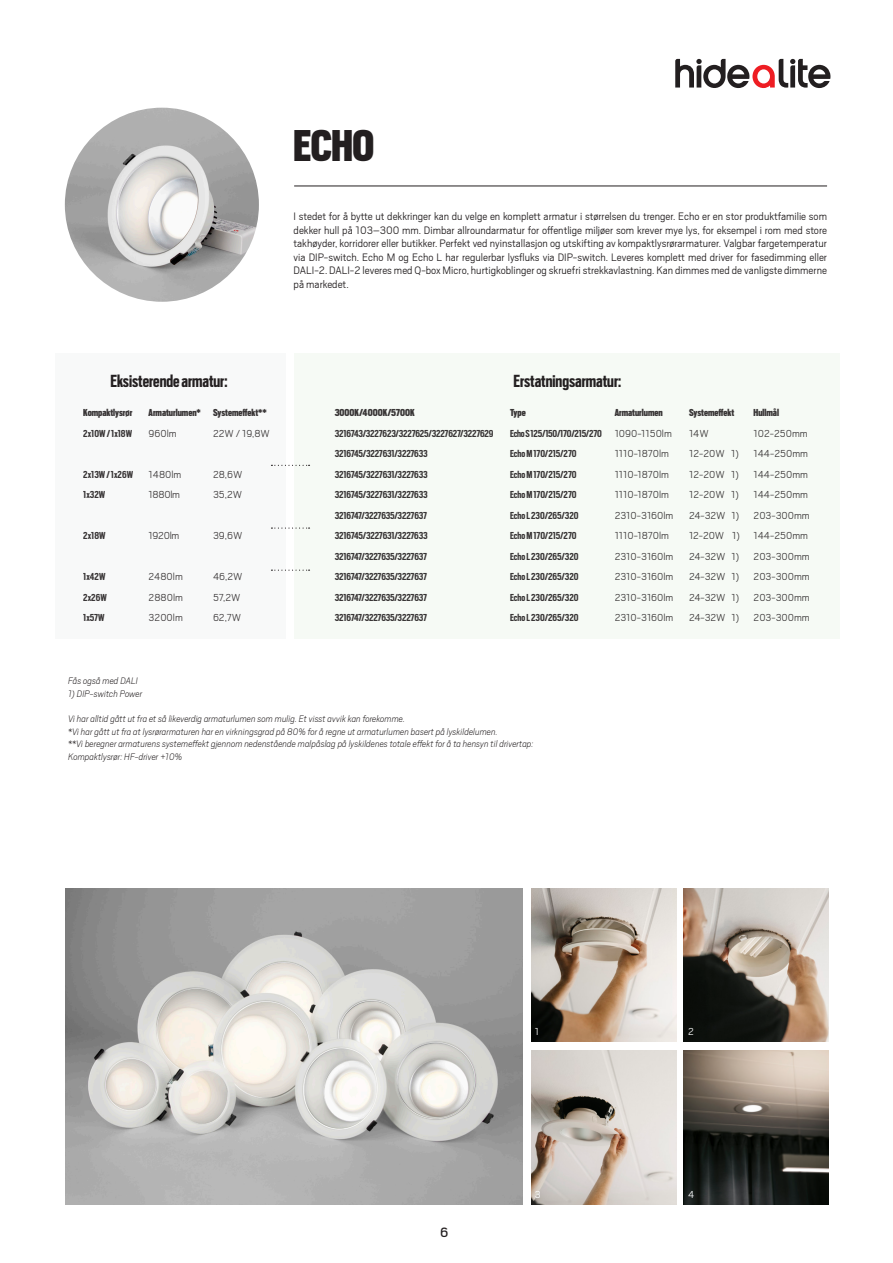
<style>
.page{position:relative;width:893px;height:1263px;background:#fff}
.page>*{position:absolute;margin:0;border:0;box-sizing:border-box;transform-origin:0 0}
.t1{font:900 49.5px "Scout Cond";color:#231f20}
.t2{font:700 19.5px "Scout Cond";color:#231f20}
.t3{font:15px "Scout";color:#231f20}
.USP-bullets{font:300 12px/13.5px "Scout";color:#231f20;text-align:justify}
.t4{font:700 11.25px "Scout Cond";letter-spacing:-.015em;color:#231f20}
.t5{font:300 11.25px "Scout";color:#231f20}
.t6{font:900 11.25px "Scout Cond";color:#231f20}
.t7{font:300 11.25px "Scout";color:#fff}
.t8{font:italic 200 10.5px "Scout";color:#231f20}
.s1{font-family:"Scout";font-weight:300}
</style>
<div class="page">
<hr style="left:294px;top:186px;width:533px;height:1px;background:#231f20">
<img style="left:65px;top:108px;width:194px;height:194px;border-radius:97px">
<svg style="left:675px;top:59px;width:155px;height:29px"></svg>
<img style="left:531px;top:889px;width:145px;height:153px">
<img style="left:683px;top:889px;width:145px;height:153px">
<img style="left:531px;top:1051px;width:145px;height:153px">
<img style="left:683px;top:1051px;width:145px;height:153px">
<img style="left:66px;top:889px;width:456px;height:315px">
<div style="left:55px;top:352px;width:231px;height:286px;background:#f2f3f4"></div>
<div style="left:295px;top:352px;width:545px;height:286px;background:#f3f9f2"></div>
<svg style="left:271px;top:465px;width:39px;height:1px"></svg>
<svg style="left:271px;top:527px;width:39px;height:2px"></svg>
<svg style="left:271px;top:570px;width:39px;height:1px"></svg>
<p class="t1" style="left:294px;top:114px;width:82px">ECHO</p>
<p class="USP-bullets" style="left:294px;top:209px;width:535px">I stedet for å bytte ut dekkringer kan du velge en komplett armatur i størrelsen du trenger. Echo er en stor produktfamilie som dekker hull på 103–300 mm. Dimbar allroundarmatur for offentlige miljøer som krever mye lys, for eksempel i rom med store takhøyder, korridorer eller butikker. Perfekt ved nyinstallasjon og utskifting av kompaktlysrørarmaturer. Valgbar fargetemperatur via DIP-switch. Echo M og Echo L har regulerbar lysfluks via DIP-switch. Leveres komplett med driver for fasedimming eller DALI-2. DALI-2 leveres med Q-box Micro, hurtigkoblinger og skruefri strekkavlastning. Kan dimmes med de vanligste dimmerne på markedet.</p>
<p class="t2" style="left:110px;top:368px;width:119px">Eksisterende armatur:</p>
<p class="t2" style="left:514px;top:368px;width:109px">Erstatningsarmatur:</p>
<p class="t6" style="left:83px;top:406px;width:50px">Kompaktlysrør</p>
<p class="t6" style="left:149px;top:406px;width:120px">Armaturlumen* Systemeffekt**</p>
<p class="t6" style="left:335px;top:406px;width:81px">3000K/4000K/5700K</p>
<p class="t6" style="left:510px;top:406px;width:17px">Type</p>
<p class="t6" style="left:615px;top:406px;width:49px">Armaturlumen</p>
<p class="t6" style="left:689px;top:406px;width:47px">Systemeffekt</p>
<p class="t6" style="left:753px;top:406px;width:27px">Hullmål</p>
<p class="t4" style="left:83px;top:426px;width:50px">2x10W / 1x18W</p>
<p class="t5" style="left:149px;top:426px;width:30px">960lm</p>
<p class="t5" style="left:213px;top:426px;width:59px">22W / 19,8W</p>
<p class="t4" style="left:335px;top:426px;width:160px">3216743/3227623/3227625/3227627/3227629</p>
<p class="t4" style="left:510px;top:426px;width:163px">Echo S 125/150/170/215/270 <span class="s1">1090-1150lm</span></p>
<p class="t5" style="left:689px;top:426px;width:21px">14W</p>
<p class="t5" style="left:753px;top:426px;width:56px">102-250mm</p>
<p class="t4" style="left:335px;top:447px;width:94px">3216745/3227631/3227633</p>
<p class="t4" style="left:510px;top:447px;width:68px">Echo M 170/215/270</p>
<p class="t5" style="left:615px;top:447px;width:56px">1110-1870lm</p>
<p class="t5" style="left:689px;top:447px;width:51px">12-20W 1)</p>
<p class="t5" style="left:753px;top:447px;width:56px">144-250mm</p>
<p class="t4" style="left:83px;top:467px;width:51px">2x13W / 1x26W</p>
<p class="t5" style="left:149px;top:467px;width:34px">1480lm</p>
<p class="t5" style="left:213px;top:467px;width:31px">28,6W</p>
<p class="t4" style="left:335px;top:467px;width:94px">3216745/3227631/3227633</p>
<p class="t4" style="left:510px;top:467px;width:68px">Echo M 170/215/270</p>
<p class="t5" style="left:615px;top:467px;width:56px">1110-1870lm</p>
<p class="t5" style="left:689px;top:467px;width:51px">12-20W 1)</p>
<p class="t5" style="left:753px;top:467px;width:56px">144-250mm</p>
<p class="t4" style="left:83px;top:488px;width:24px">1x32W</p>
<p class="t5" style="left:149px;top:488px;width:33px">1880lm</p>
<p class="t5" style="left:213px;top:488px;width:31px">35,2W</p>
<p class="t4" style="left:335px;top:488px;width:94px">3216745/3227631/3227633</p>
<p class="t4" style="left:510px;top:488px;width:68px">Echo M 170/215/270</p>
<p class="t5" style="left:615px;top:488px;width:56px">1110-1870lm</p>
<p class="t5" style="left:689px;top:488px;width:51px">12-20W 1)</p>
<p class="t5" style="left:753px;top:488px;width:56px">144-250mm</p>
<p class="t4" style="left:335px;top:508px;width:94px">3216747/3227635/3227637</p>
<p class="t4" style="left:510px;top:508px;width:70px">Echo L 230/265/320</p>
<p class="t5" style="left:615px;top:508px;width:60px">2310-3160lm</p>
<p class="t5" style="left:689px;top:508px;width:52px">24-32W 1)</p>
<p class="t5" style="left:753px;top:508px;width:58px">203-300mm</p>
<p class="t4" style="left:83px;top:529px;width:24px">2x18W</p>
<p class="t5" style="left:149px;top:529px;width:32px">1920lm</p>
<p class="t5" style="left:213px;top:529px;width:31px">39,6W</p>
<p class="t4" style="left:335px;top:529px;width:94px">3216745/3227631/3227633</p>
<p class="t4" style="left:510px;top:529px;width:68px">Echo M 170/215/270</p>
<p class="t5" style="left:615px;top:529px;width:56px">1110-1870lm</p>
<p class="t5" style="left:689px;top:529px;width:120px">12-20W 1) 144-250mm</p>
<p class="t4" style="left:335px;top:549px;width:94px">3216747/3227635/3227637</p>
<p class="t4" style="left:510px;top:549px;width:70px">Echo L 230/265/320</p>
<p class="t5" style="left:615px;top:549px;width:60px">2310-3160lm</p>
<p class="t5" style="left:689px;top:549px;width:52px">24-32W 1)</p>
<p class="t5" style="left:753px;top:549px;width:58px">203-300mm</p>
<p class="t4" style="left:83px;top:570px;width:24px">1x42W</p>
<p class="t5" style="left:149px;top:570px;width:36px">2480lm</p>
<p class="t5" style="left:213px;top:570px;width:31px">46,2W</p>
<p class="t4" style="left:335px;top:570px;width:94px">3216747/3227635/3227637</p>
<p class="t4" style="left:510px;top:570px;width:70px">Echo L 230/265/320</p>
<p class="t5" style="left:615px;top:570px;width:60px">2310-3160lm</p>
<p class="t5" style="left:689px;top:570px;width:52px">24-32W 1)</p>
<p class="t5" style="left:753px;top:570px;width:58px">203-300mm</p>
<p class="t4" style="left:83px;top:590px;width:25px">2x26W</p>
<p class="t5" style="left:149px;top:590px;width:36px">2880lm</p>
<p class="t5" style="left:213px;top:590px;width:29px">57,2W</p>
<p class="t4" style="left:335px;top:590px;width:94px">3216747/3227635/3227637</p>
<p class="t4" style="left:510px;top:590px;width:70px">Echo L 230/265/320</p>
<p class="t5" style="left:615px;top:590px;width:60px">2310-3160lm</p>
<p class="t5" style="left:689px;top:590px;width:52px">24-32W 1)</p>
<p class="t5" style="left:753px;top:590px;width:58px">203-300mm</p>
<p class="t4" style="left:83px;top:611px;width:23px">1x57W</p>
<p class="t5" style="left:149px;top:611px;width:36px">3200lm</p>
<p class="t5" style="left:213px;top:611px;width:30px">62,7W</p>
<p class="t4" style="left:335px;top:611px;width:94px">3216747/3227635/3227637</p>
<p class="t4" style="left:510px;top:611px;width:70px">Echo L 230/265/320</p>
<p class="t5" style="left:615px;top:611px;width:60px">2310-3160lm</p>
<p class="t5" style="left:689px;top:611px;width:52px">24-32W 1)</p>
<p class="t5" style="left:753px;top:611px;width:58px">203-300mm</p>
<p class="t8" style="left:68px;top:674px;width:72px">Fås også med DALI</p>
<p class="t8" style="left:68px;top:687px;width:76px">1) DIP-switch Power</p>
<p class="t8" style="left:68px;top:712px;width:339px">Vi har alltid gått ut fra et så likeverdig armaturlumen som mulig. Et visst avvik kan forekomme.</p>
<p class="t8" style="left:68px;top:724px;width:431px">*Vi har gått ut fra at lysrørarmaturen har en virkningsgrad på 80% for å regne ut armaturlumen basert på lyskildelumen.</p>
<p class="t8" style="left:68px;top:737px;width:467px">**Vi beregner armaturens systemeffekt gjennom nedenstående malpåslag på lyskildenes totale effekt for å ta hensyn til drivertap:</p>
<p class="t8" style="left:68px;top:750px;width:116px">Kompaktlysrør: HF-driver +10%</p>
<p class="t7" style="left:535px;top:1024px;width:6px">1</p>
<p class="t3" style="left:440px;top:1222px;width:10px">6</p>
<p class="t7" style="left:535px;top:1187px;width:7px">3</p>
<p class="t7" style="left:688px;top:1024px;width:7px">2</p>
<p class="t7" style="left:688px;top:1187px;width:8px">4</p>
</div>
